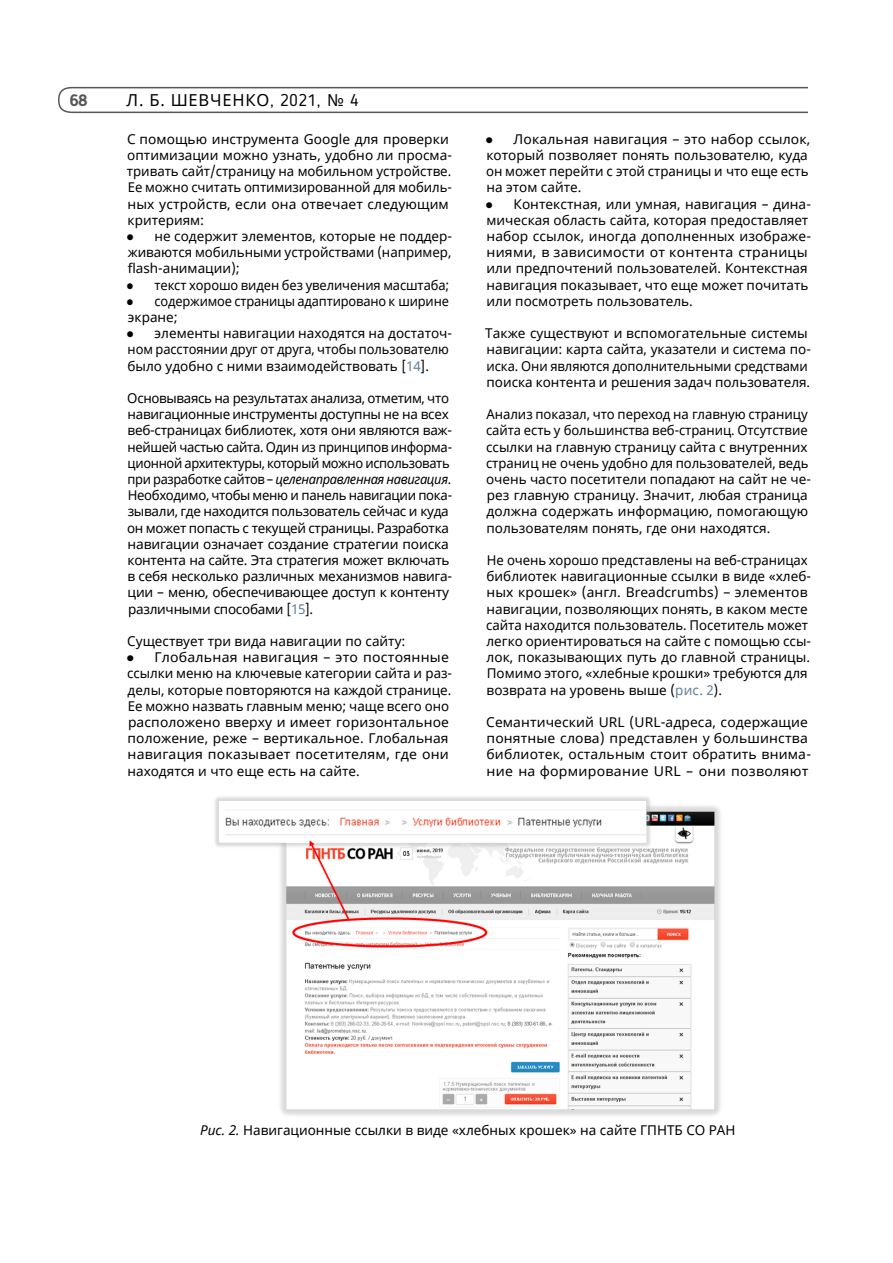
<style>
.page{position:relative;width:893px;height:1263px;background:#fff}
.page>*{position:absolute;margin:0;border:0;box-sizing:border-box;transform-origin:0 0}
.t1{font:16.5px "Noto Sans";letter-spacing:.05em;color:#000}
.t2{font:700 16.5px "Blogger Sans";color:#575756}
.t3{font:13.5px/16.2px "Noto Sans";color:#000}
.t4{font:13.5px/16.2px "Noto Sans";letter-spacing:-.02em;color:#000}
.t5{font:13.5px/16.2px "Noto Sans";color:#000;scale:1.04 1}
.t6{font:13.5px/16.2px "Noto Sans";color:#000;scale:.95 1}
.s1{font-family:"Blogger Sans"}
.s2{color:#5d7e9a}
.s3{font-style:italic}
</style>
<div class="page">
<svg style="left:58px;top:86px;width:750px;height:28px"></svg>
<img style="left:215px;top:797px;width:506px;height:319px">
<p class="t2" style="left:70px;top:90px;width:19px">68</p>
<p class="t1" style="left:126px;top:89px;width:233px">Л. Б. ШЕВЧЕНКО<span class="s1">, 2021,</span> № <span class="s1">4</span></p>
<p class="t3" style="left:127px;top:131px;width:327px">С помощью инструмента Google для проверки оптимизации можно узнать, удобно ли просма&shy;тривать сайт/страницу на мобильном устройстве.<br>Ее можно считать оптимизированной для мобиль&shy;ных устройств, если она отвечает следующим критериям:</p>
<p class="t3" style="left:126px;top:228px;width:327px;text-align:justify">● не содержит элементов, которые не поддер&shy;живаются мобильными устройствами (например, flash-анимации);</p>
<p class="t6" style="left:126px;top:277px;width:342px">● текст хорошо виден без увеличения масштаба;</p>
<p class="t6" style="left:126px;top:293px;width:341px">● содержимое страницы адаптировано к ширине экране;</p>
<p class="t3" style="left:126px;top:326px;width:327px">● элементы навигации находятся на достаточ&shy;ном расстоянии друг от друга, чтобы пользователю было удобно с ними взаимодействовать [<span class="s2">14</span>].</p>
<p class="t4" style="left:127px;top:390px;width:326px">Основываясь на результатах анализа, отметим, что навигационные инструменты доступны не на всех веб-страницах библиотек, хотя они являются важ&shy;нейшей частью сайта. Один из принципов информа&shy;ционной архитектуры, который можно использовать при разработке сайтов – <span class="s3">целенаправленная навигация</span>.<br>Необходимо, чтобы меню и панель навигации пока&shy;зывали, где находится пользователь сейчас и куда он может попасть с текущей страницы. Разработка навигации означает создание стратегии поиска контента на сайте. Эта стратегия может включать в себя несколько различных механизмов навига&shy;ции – меню, обеспечивающее доступ к контенту различными способами [<span class="s2">15</span>].</p>
<p class="t3" style="left:127px;top:633px;width:280px">Существует три вида навигации по сайту:</p>
<p class="t5" style="left:126px;top:650px;width:315px">● Глобальная навигация – это постоянные ссылки меню на ключевые категории сайта и раз&shy;делы, которые повторяются на каждой странице.<br>Ее можно назвать главным меню; чаще всего оно расположено вверху и имеет горизонтальное положение, реже – вертикальное. Глобальная навигация показывает посетителям, где они находятся и что еще есть на сайте.</p>
<p class="t3" style="left:485px;top:131px;width:327px">● Локальная навигация – это набор ссылок, который позволяет понять пользователю, куда он может перейти с этой страницы и что еще есть на этом сайте.</p>
<p class="t3" style="left:485px;top:196px;width:327px">● Контекстная, или умная, навигация – дина&shy;мическая область сайта, которая предоставляет набор ссылок, иногда дополненных изображе&shy;ниями, в зависимости от контента страницы или предпочтений пользователей. Контекстная навигация показывает, что еще может почитать или посмотреть пользователь.</p>
<p class="t3" style="left:485px;top:326px;width:327px">Также существуют и вспомогательные системы навигации: карта сайта, указатели и система по&shy;иска. Они являются дополнительными средствами поиска контента и решения задач пользователя.</p>
<p class="t3" style="left:486px;top:407px;width:326px">Анализ показал, что переход на главную страницу сайта есть у большинства веб-страниц. Отсутствие ссылки на главную страницу сайта с внутренних страниц не очень удобно для пользователей, ведь очень часто посетители попадают на сайт не че&shy;рез главную страницу. Значит, любая страница должна содержать информацию, помогающую пользователям понять, где они находятся.</p>
<p class="t3" style="left:486px;top:552px;width:326px">Не очень хорошо представлены на веб-страницах библиотек навигационные ссылки в виде «хлеб&shy;ных крошек» (англ. Breadcrumbs) – элементов навигации, позволяющих понять, в каком месте сайта находится пользователь. Посетитель может легко ориентироваться на сайте с помощью ссы&shy;лок, показывающих путь до главной страницы.<br>Помимо этого, «хлебные крошки» требуются для возврата на уровень выше (<span class="s2">рис. 2</span>).</p>
<p class="t3" style="left:486px;top:714px;width:326px">Семантический URL (URL-адреса, содержащие понятные слова) представлен у большинства библиотек, остальным стоит обратить внима&shy;ние на формирование URL – они позволяют</p>
<p class="t3" style="left:200px;top:1123px;width:537px"><span class="s3">Рис. 2.</span> Навигационные ссылки в виде «хлебных крошек» на сайте ГПНТБ СО РАН</p>
</div>
